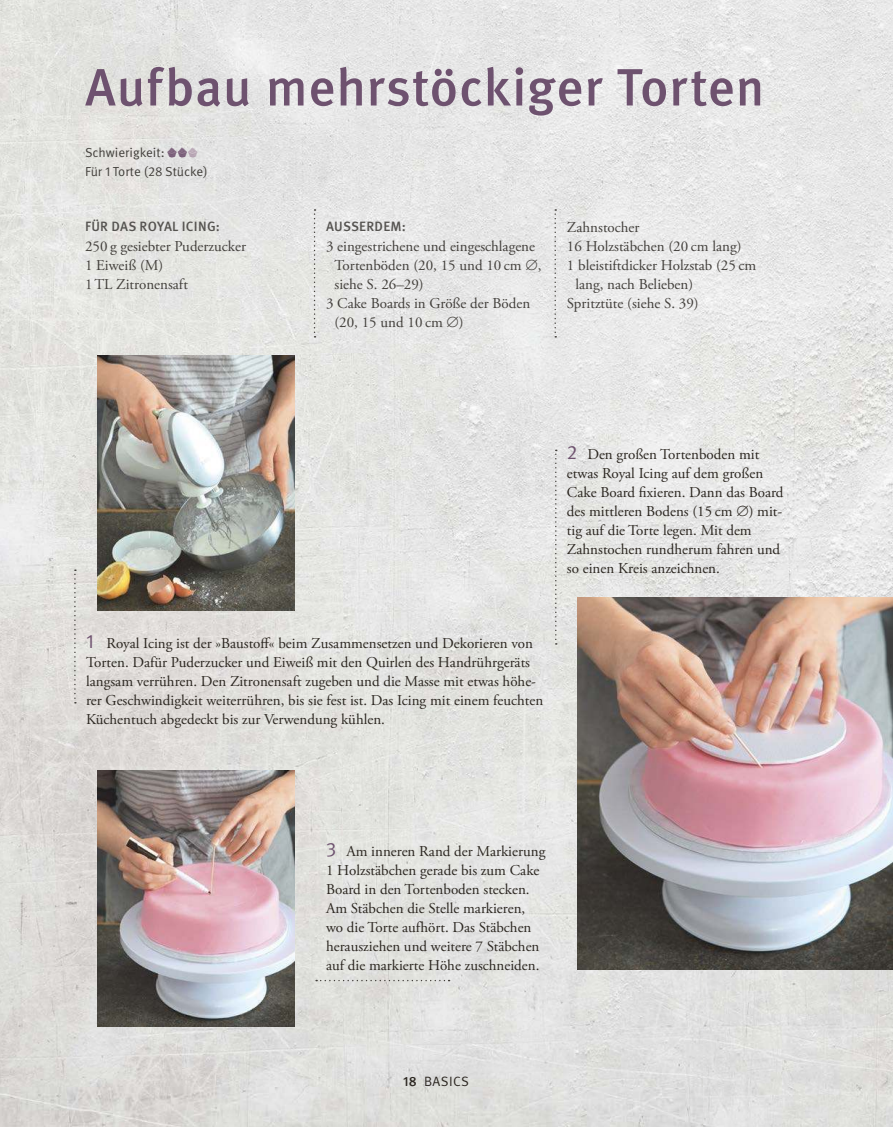
<style>
.page{position:relative;width:893px;height:1127px;background:#fff}
.page>*{position:absolute;margin:0;border:0;box-sizing:border-box;transform-origin:0 0}
.t1{font:500 52.5px "Meta OT";letter-spacing:.01em;color:#6e526f}
.t2{font:15px/18.9px "Adobe Garamond Pro";color:#2b2620}
.t3{font:15px/18.9px "Adobe Garamond Pro";color:#423f3b}
.t4{font:500 13.5px "Meta OT";letter-spacing:.02em;color:#555350}
.t5{font:13.5px "Meta OT Norm";letter-spacing:.025em;color:#2b2620}
.t6{font:13.05px/18.9px "Meta OT Norm";color:#423f3b}
.s1{font-family:"GU Linienetal";color:#90778e}
.s2{font-family:"GU Linienetal";color:#6e526f}
.s3{font-family:"GU Linienetal";color:#cabbc6}
.s4{font-family:"GU Linienetal";color:#ab97a8}
.s5{font-family:"Meta OT Norm";font-size:19.5px;color:#6e526f}
.s6{font-family:"Meta OT";font-weight:500}
</style>
<div class="page">
<img style="left:0;top:0;width:893px;height:1127px">
<img style="left:97px;top:771px;width:198px;height:255px">
<svg style="left:316px;top:980px;width:134px;height:1px"></svg>
<img style="left:578px;top:597px;width:315px;height:372px">
<svg style="left:555px;top:450px;width:2px;height:195px"></svg>
<img style="left:97px;top:355px;width:198px;height:255px">
<svg style="left:74px;top:569px;width:2px;height:134px"></svg>
<svg style="left:314px;top:209px;width:2px;height:128px"></svg>
<svg style="left:554px;top:209px;width:2px;height:128px"></svg>
<h1 class="t1" style="left:85px;top:60px;width:681px">Aufbau mehrstöckiger Torten</h1>
<p class="t6" style="left:85px;top:143px;width:124px">Schwierigkeit: <span class="s1">B</span><span class="s2">C</span><span class="s1">B</span><span class="s2">C</span><span class="s3">B</span><span class="s4">C<br></span>Für 1 Torte (28 Stücke)</p>
<p class="t4" style="left:85px;top:219px;width:136px">FÜR DAS ROYAL ICING:</p>
<p class="t3" style="left:85px;top:238px;width:163px">250 g gesiebter Puderzucker<br>1 Eiweiß (M)<br>1 TL Zitronensaft</p>
<p class="t4" style="left:326px;top:219px;width:81px">AUSSERDEM:</p>
<p class="t3" style="left:326px;top:238px;width:211px">3 eingestrichene und eingeschlagene</p>
<p class="t3" style="left:334px;top:257px;width:209px">Tortenböden (20, 15 und 10 cm ∅,</p>
<p class="t3" style="left:334px;top:276px;width:91px">siehe S. 26–29)</p>
<p class="t3" style="left:326px;top:295px;width:206px">3 Cake Boards in Größe der Böden</p>
<p class="t3" style="left:334px;top:314px;width:131px">(20, 15 und 10 cm ∅)</p>
<p class="t3" style="left:567px;top:220px;width:74px">Zahnstocher</p>
<p class="t3" style="left:567px;top:238px;width:176px">16 Holzstäbchen (20 cm lang)</p>
<p class="t3" style="left:567px;top:257px;width:191px">1 bleistiftdicker Holzstab (25 cm</p>
<p class="t3" style="left:575px;top:276px;width:119px">lang, nach Belieben)</p>
<p class="t3" style="left:567px;top:295px;width:133px">Spritztüte (siehe S. 39)</p>
<p class="t2" style="left:567px;top:446px;width:218px"><span class="s5">2</span> Den großen Tortenboden mit etwas Royal Icing auf dem großen<br>Cake Board fixieren. Dann das Board des mittleren Bodens (15 cm ∅) mit&shy;tig auf die Torte legen. Mit dem<br>Zahnstochen rundherum fahren und so einen Kreis anzeichnen.</p>
<p class="t2" style="left:86px;top:635px;width:459px"><span class="s5">1</span> Royal Icing ist der »Baustoff« beim Zusammensetzen und Dekorieren von Torten. Dafür Puderzucker und Eiweiß mit den Quirlen des Handrührgeräts langsam verrühren. Den Zitronensaft zugeben und die Masse mit etwas höhe&shy;rer Geschwindigkeit weiterrühren, bis sie fest ist. Das Icing mit einem feuchten Küchentuch abgedeckt bis zur Verwendung kühlen.</p>
<p class="t2" style="left:326px;top:843px;width:221px"><span class="s5">3</span> Am inneren Rand der Markierung 1 Holzstäbchen gerade bis zum Cake Board in den Tortenboden stecken.<br>Am Stäbchen die Stelle markieren, wo die Torte aufhört. Das Stäbchen herausziehen und weitere 7 Stäbchen auf die markierte Höhe zuschneiden.</p>
<p class="t5" style="left:403px;top:1076px;width:67px"><span class="s6">18</span> BASICS</p>
</div>
